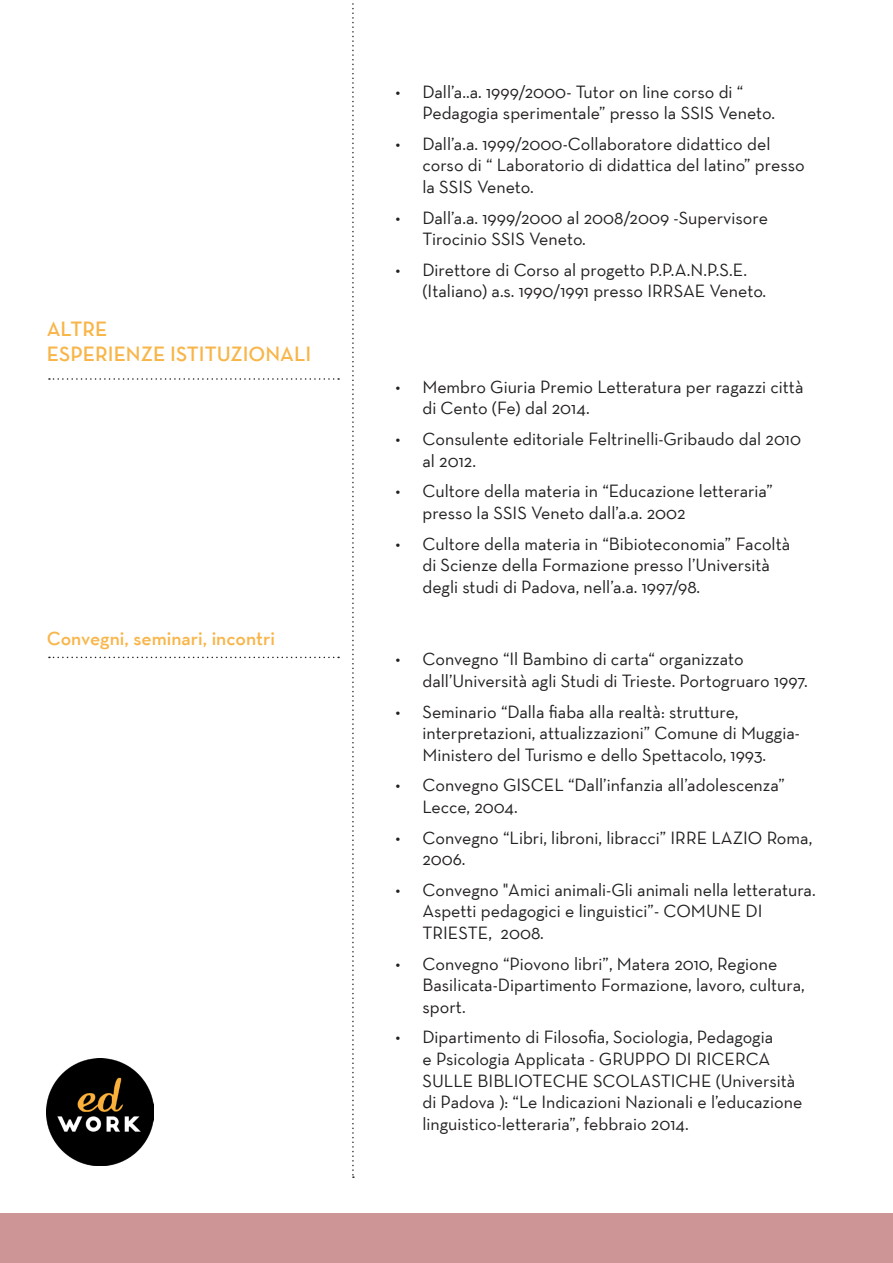
<style>
.page{position:relative;width:893px;height:1263px;background:#fff}
.page>*{position:absolute;margin:0;border:0;box-sizing:border-box;transform-origin:0 0}
.t1{font:600 21px "Neutra Text";color:#f8b549}
.t2{font:600 19.5px "Neutra Text";color:#f8b549}
.t3{font:18px/21.6px "Neutra Text";color:#231f20}
</style>
<div class="page">
<svg style="left:352px;top:3px;width:2px;height:1175px"></svg>
<div style="left:0;top:1213px;width:893px;height:50px;background:#ce9596"></div>
<img style="left:47px;top:1059px;width:106px;height:106px">
<svg style="left:49px;top:378px;width:290px;height:2px"></svg>
<svg style="left:49px;top:657px;width:290px;height:1px"></svg>
<p class="t1" style="left:47px;top:316px;width:62px">ALTRE</p>
<p class="t1" style="left:47px;top:341px;width:266px">ESPERIENZE ISTITUZIONALI</p>
<p class="t2" style="left:47px;top:626px;width:230px">Convegni, seminari, incontri</p>
<p class="t3" style="left:422px;top:80px;width:354px;text-indent:-27px">• Dall’a..a. 1999/2000- Tutor on line corso di “<br>Pedagogia sperimentale” presso la SSIS Veneto.</p>
<p class="t3" style="left:422px;top:133px;width:384px;text-indent:-27px">• Dall’a.a. 1999/2000-Collaboratore didattico del corso di “ Laboratorio di didattica del latino” presso la SSIS Veneto.</p>
<p class="t3" style="left:422px;top:206px;width:347px;text-indent:-27px">• Dall’a.a. 1999/2000 al 2008/2009 -Supervisore<br>Tirocinio SSIS Veneto.</p>
<p class="t3" style="left:422px;top:259px;width:345px;text-indent:-27px">• Direttore di Corso al progetto P.P.A.N.P.S.E. (Italiano) a.s. 1990/1991 presso IRRSAE Veneto.</p>
<p class="t3" style="left:422px;top:376px;width:383px;text-indent:-27px">• Membro Giuria Premio Letteratura per ragazzi città di Cento (Fe) dal 2014.</p>
<p class="t3" style="left:422px;top:428px;width:380px;text-indent:-27px">• Consulente editoriale Feltrinelli-Gribaudo dal 2010 al 2012.</p>
<p class="t3" style="left:422px;top:480px;width:352px;text-indent:-27px">• Cultore della materia in “Educazione letteraria” presso la SSIS Veneto dall’a.a. 2002</p>
<p class="t3" style="left:422px;top:532px;width:369px;text-indent:-27px">• Cultore della materia in “Bibioteconomia” Facoltà di Scienze della Formazione presso l’Università degli studi di Padova, nell’a.a. 1997/98.</p>
<p class="t3" style="left:422px;top:648px;width:387px;text-indent:-27px">• Convegno “Il Bambino di carta“ organizzato dall’Università agli Studi di Trieste. Portogruaro 1997.</p>
<p class="t3" style="left:422px;top:700px;width:379px;text-indent:-27px">• Seminario “Dalla fiaba alla realtà: strutture, interpretazioni, attualizzazioni” Comune di Muggia-<br>Ministero del Turismo e dello Spettacolo, 1993.</p>
<p class="t3" style="left:422px;top:774px;width:364px;text-indent:-27px">• Convegno GISCEL “Dall’infanzia all’adolescenza”<br>Lecce, 2004.</p>
<p class="t3" style="left:422px;top:826px;width:391px;text-indent:-27px">• Convegno “Libri, libroni, libracci” IRRE LAZIO Roma,<br>2006.</p>
<p class="t3" style="left:422px;top:878px;width:395px;text-indent:-27px">• Convegno "Amici animali-Gli animali nella letteratura.<br>Aspetti pedagogici e linguistici”- COMUNE DI<br>TRIESTE, 2008.</p>
<p class="t3" style="left:422px;top:952px;width:384px;text-indent:-27px">• Convegno “Piovono libri”, Matera 2010, Regione<br>Basilicata-Dipartimento Formazione, lavoro, cultura, sport.</p>
<p class="t3" style="left:422px;top:1026px;width:381px;text-indent:-27px">• Dipartimento di Filosofia, Sociologia, Pedagogia<br>e Psicologia Applicata - GRUPPO DI RICERCA SULLE BIBLIOTECHE SCOLASTICHE (Università di Padova ): “Le Indicazioni Nazionali e l’educazione linguistico-letteraria”, febbraio 2014.</p>
</div>
